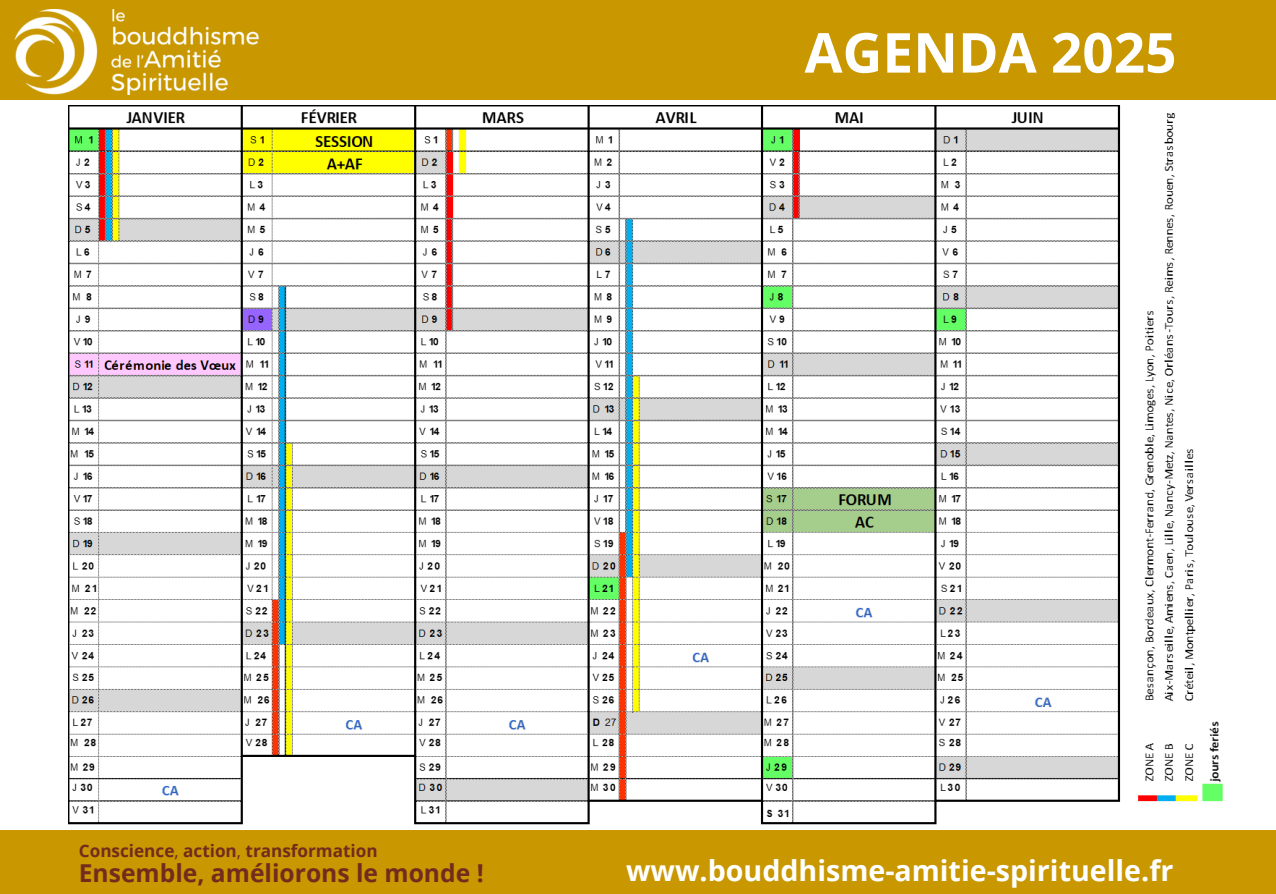
<style>
.page{position:relative;width:1276px;height:894px;background:#fff}
.page>*{position:absolute;margin:0;border:0;box-sizing:border-box;transform-origin:0 0}
.t1{font:700 55.05px "Open Sans";color:#fff}
.t2{font:700 28.65px "Open Sans";color:#fff}
.t3{font:700 24.6px "Open Sans";color:#712c1e}
.t4{font:700 17.1px "Open Sans";color:#712c1e}
.s1{font-weight:400}
</style>
<div class="page">
<div style="left:0;top:0;width:1276px;height:100px;background:#c99700"></div>
<img style="left:15px;top:9px;width:244px;height:86px">
<div style="left:0;top:830px;width:1276px;height:63px;background:#c99700"></div>
<img style="left:68px;top:106px;width:1155px;height:718px">
<p class="t1" style="left:804px;top:14px;width:373px">AGENDA 2025</p>
<p class="t4" style="left:79px;top:838px;width:300px">Conscience<span class="s1">,</span> action<span class="s1">,</span> transformation</p>
<p class="t3" style="left:79px;top:855px;width:406px">Ensemble, améliorons le monde !</p>
<p class="t2" style="left:626px;top:850px;width:549px">www.bouddhisme-amitie-spirituelle.fr</p>
</div>
